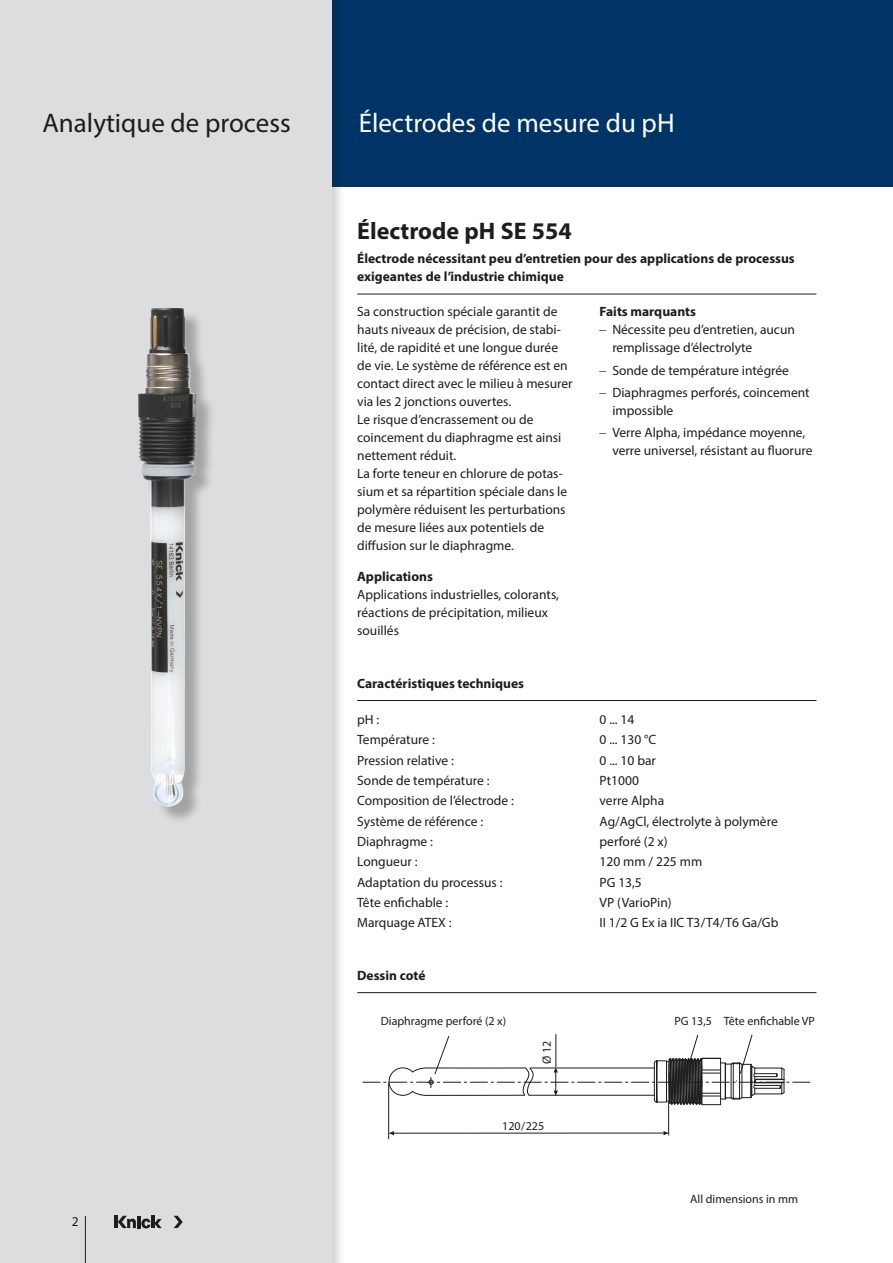
<style>
.page{position:relative;width:893px;height:1263px;background:#fff}
.page>*{position:absolute;margin:0;border:0;box-sizing:border-box;transform-origin:0 0}
.Produktgruppe{font:27px "Myriad Pro";color:#fff}
.t1{font:27px "Myriad Pro";color:#1d1d1b}
.Headline_Produkt{font:700 24px "Myriad Pro";color:#1d1d1b}
.Text{font:13.5px/18px "Myriad Pro";color:#1d1d1b}
.Tabelle{font:13.5px "Myriad Pro";color:#1d1d1b}
.Subhead_Produkt{font:700 13.5px/18px "Myriad Pro";color:#1d1d1b}
.Tabelle_Headline{font:700 13.5px "Myriad Pro";color:#1d1d1b}
.Zwischenüberschrift{font:700 13.5px "Myriad Pro";color:#1d1d1b}
.Beschriftungen{font:12px "Myriad Pro";color:#1d1d1b}
.s1{font-family:"Frutiger LT Com";font-weight:300}
</style>
<div class="page">
<div style="left:332px;top:0;width:561px;height:187px;background:#003466"></div>
<div style="left:0;top:0;width:346px;height:1263px;background:#1d1d1b;opacity:.2"></div>
<div style="left:0;top:0;width:332px;height:1263px;background:#dcddde"></div>
<hr style="left:85px;top:1216px;width:1px;height:47px;background:#1d1d1b">
<hr style="left:114px;top:1216px;width:4px;height:12px;background:#1d1d1b">
<svg style="left:174px;top:1216px;width:9px;height:12px"></svg>
<svg style="left:118px;top:1216px;width:44px;height:12px"></svg>
<hr style="left:388px;top:1082px;width:1px;height:57px;background:#1d1d1b">
<hr style="left:668px;top:1102px;width:1px;height:33px;background:#1d1d1b">
<hr style="left:394px;top:1133px;width:270px;height:1px;background:#1d1d1b">
<svg style="left:663px;top:1131px;width:6px;height:4px"></svg>
<svg style="left:389px;top:1131px;width:5px;height:4px"></svg>
<svg style="left:362px;top:1034px;width:448px;height:71px"></svg>
<img style="left:138px;top:308px;width:73px;height:512px">
<hr style="left:357px;top:700px;width:459px;height:1px;background:#1d1d1b">
<hr style="left:357px;top:992px;width:459px;height:1px;background:#1d1d1b">
<hr style="left:357px;top:294px;width:459px;height:1px;background:#1d1d1b">
<h1 class="t1" style="left:43px;top:106px;width:250px">Analytique de process</h1>
<p class="Text" style="left:72px;top:1212px;width:8px">2</p>
<p class="Produktgruppe" style="left:359px;top:106px;width:317px">Électrodes de mesure du pH</p>
<p class="Headline_Produkt" style="left:357px;top:215px;width:216px">Électrode pH SE 554</p>
<p class="Subhead_Produkt" style="left:357px;top:249px;width:439px">Électrode nécessitant peu d’entretien pour des applications de processus exigeantes de l’industrie chimique</p>
<p class="Text" style="left:357px;top:303px;width:217px">Sa construction spéciale garantit de hauts niveaux de précision, de stabi&shy;lité, de rapidité et une longue durée de vie. Le système de référence est en contact direct avec le milieu à mesurer via les 2 jonctions ouvertes.<br>Le risque d’encrassement ou de coincement du diaphragme est ainsi nettement réduit.<br>La forte teneur en chlorure de potas&shy;sium et sa répartition spéciale dans le polymère réduisent les perturbations de mesure liées aux potentiels de diffusion sur le diaphragme.</p>
<p class="Zwischenüberschrift" style="left:357px;top:568px;width:77px">Applications</p>
<p class="Text" style="left:357px;top:585px;width:203px">Applications industrielles, colorants, réactions de précipitation, milieux souillés</p>
<p class="Tabelle_Headline" style="left:357px;top:674px;width:168px">Caractéristiques techniques</p>
<p class="Zwischenüberschrift" style="left:600px;top:303px;width:98px">Faits marquants</p>
<p class="Text" style="left:612px;top:321px;width:184px;text-indent:-13px"><span class="s1">–</span> Nécessite peu d’entretien, aucun remplissage d’électrolyte</p>
<p class="Text" style="left:600px;top:361px;width:191px"><span class="s1">–</span> Sonde de température intégrée</p>
<p class="Text" style="left:612px;top:383px;width:199px;text-indent:-13px"><span class="s1">–</span> Diaphragmes perforés, coincement impossible</p>
<p class="Text" style="left:612px;top:423px;width:202px;text-indent:-13px"><span class="s1">–</span> Verre Alpha, impédance moyenne, verre universel, résistant au fluorure</p>
<p class="Tabelle" style="left:357px;top:711px;width:24px">pH :</p>
<p class="Tabelle" style="left:600px;top:711px;width:36px">0 ... 14</p>
<p class="Tabelle" style="left:357px;top:732px;width:79px">Température :</p>
<p class="Tabelle" style="left:600px;top:732px;width:58px">0 ... 130 °C</p>
<p class="Tabelle" style="left:357px;top:752px;width:98px">Pression relative :</p>
<p class="Tabelle" style="left:600px;top:752px;width:58px">0 ... 10 bar</p>
<p class="Tabelle" style="left:357px;top:772px;width:134px">Sonde de température :</p>
<p class="Tabelle" style="left:600px;top:772px;width:41px">Pt1000</p>
<p class="Tabelle" style="left:357px;top:792px;width:158px">Composition de l’électrode :</p>
<p class="Tabelle" style="left:600px;top:792px;width:66px">verre Alpha</p>
<p class="Tabelle" style="left:357px;top:813px;width:127px">Système de référence :</p>
<p class="Tabelle" style="left:600px;top:813px;width:180px">Ag/AgCl, électrolyte à polymère</p>
<p class="Tabelle" style="left:357px;top:833px;width:77px">Diaphragme :</p>
<p class="Tabelle" style="left:600px;top:833px;width:70px">perforé (2 x)</p>
<p class="Tabelle" style="left:357px;top:853px;width:62px">Longueur :</p>
<p class="Tabelle" style="left:600px;top:853px;width:104px">120 mm / 225 mm</p>
<p class="Tabelle" style="left:357px;top:874px;width:147px">Adaptation du processus :</p>
<p class="Tabelle" style="left:600px;top:874px;width:44px">PG 13,5</p>
<p class="Tabelle" style="left:357px;top:894px;width:93px">Tête enfichable :</p>
<p class="Tabelle" style="left:600px;top:894px;width:74px">VP (VarioPin)</p>
<p class="Tabelle" style="left:357px;top:914px;width:96px">Marquage ATEX :</p>
<p class="Tabelle" style="left:600px;top:914px;width:180px">II 1/2 G Ex ia IIC T3/T4/T6 Ga/Gb</p>
<p class="Tabelle_Headline" style="left:357px;top:966px;width:70px">Dessin coté</p>
<p class="Beschriftungen" style="left:381px;top:1014px;width:127px">Diaphragme perforé (2 x)</p>
<p class="Beschriftungen" style="left:674px;top:1014px;width:39px">PG 13,5</p>
<p class="Beschriftungen" style="left:724px;top:1014px;width:93px">Tête enfichable VP</p>
<p class="Beschriftungen" style="left:539px;top:1063px;width:25px;rotate:-90deg">Ø 12</p>
<p class="Beschriftungen" style="left:502px;top:1118px;width:44px">120/225</p>
<p class="Beschriftungen" style="left:690px;top:1192px;width:109px">All dimensions in mm</p>
</div>
